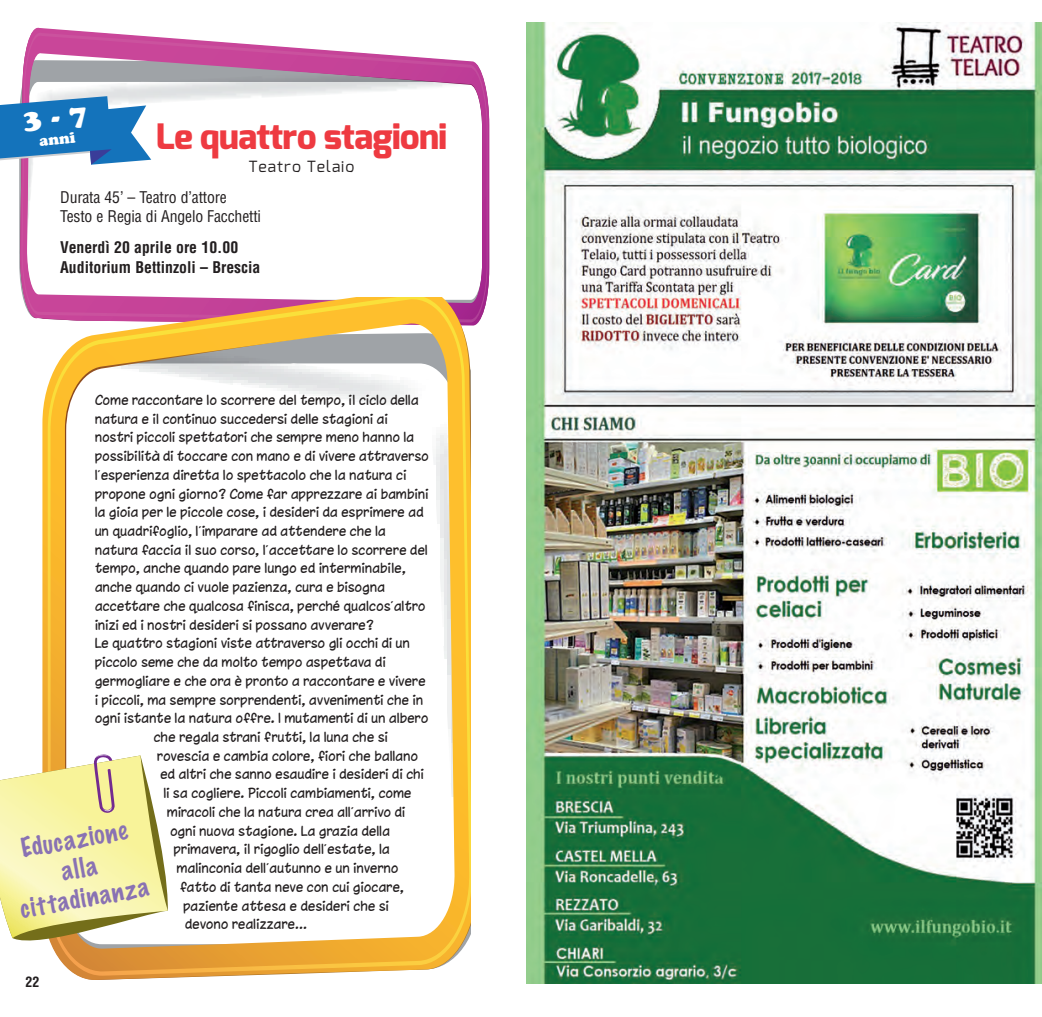
<style>
.page{position:relative;width:1042px;height:1017px;background:#fff}
.page>*{position:absolute;margin:0;border:0;box-sizing:border-box;transform-origin:0 0}
.t1{font:800 35px "Exo";letter-spacing:-.02em;color:#ee3a41}
.t2{font:100 24.5px/29.8px "Marker Felt";color:#8972b3;text-align:center}
.t3{font:condensed 15.75px/19.2px "Helvetica";letter-spacing:-.01em;color:#231f20}
.t4{font:700 condensed 15.75px/19.2px "Helvetica";color:#231f20}
.t5{font:15.4px "Exo";letter-spacing:.065em;color:#231f20}
.t6{font:15.22px "Cooper Black Std";color:#fff}
.t7{font:700 condensed 14px "Helvetica";color:#231f20}
.t8{font:12.95px "Chinacat";letter-spacing:.02em;color:#231f20}
</style>
<div class="page">
<svg style="left:21px;top:33px;width:467px;height:289px"></svg>
<svg style="left:48px;top:298px;width:422px;height:678px"></svg>
<svg style="left:0;top:753px;width:169px;height:197px"></svg>
<img style="left:526px;top:23px;width:516px;height:960px">
<svg style="left:0;top:96px;width:151px;height:80px"></svg>
<p class="t6" style="left:39px;top:135px;width:38px;rotate:-5deg">anni</p>
<h1 class="t1" style="left:156px;top:114px;width:293px">Le quattro stagioni</h1>
<p class="t5" style="left:248px;top:156px;width:108px">Teatro Telaio</p>
<p class="t3" style="left:60px;top:188px;width:202px">Durata 45’ – Teatro d’attore<br>Testo e Regia di Angelo Facchetti</p>
<p class="t4" style="left:60px;top:238px;width:202px">Venerdì 20 aprile ore 10.00<br>Auditorium Bettinzoli – Brescia</p>
<p class="t8" style="left:95px;top:392px;width:325px">Come raccontare lo scorrere del tempo, il ciclo della</p>
<p class="t8" style="left:95px;top:411px;width:294px">natura e il continuo succedersi delle stagioni ai</p>
<p class="t8" style="left:95px;top:429px;width:321px">nostri piccoli spettatori che sempre meno hanno la</p>
<p class="t8" style="left:95px;top:448px;width:335px">possibilità di toccare con mano e di vivere attraverso</p>
<p class="t8" style="left:95px;top:467px;width:313px">l’esperienza diretta lo spettacolo che la natura ci</p>
<p class="t8" style="left:95px;top:486px;width:335px">propone ogni giorno? Come far apprezzare ai bambini</p>
<p class="t8" style="left:95px;top:504px;width:330px">la gioia per le piccole cose, i desideri da esprimere ad</p>
<p class="t8" style="left:95px;top:523px;width:292px">un quadrifoglio, l’imparare ad attendere che la</p>
<p class="t8" style="left:95px;top:542px;width:334px">natura faccia il suo corso, l’accettare lo scorrere del</p>
<p class="t8" style="left:95px;top:560px;width:312px">tempo, anche quando pare lungo ed interminabile,</p>
<p class="t8" style="left:95px;top:579px;width:292px">anche quando ci vuole pazienza, cura e bisogna</p>
<p class="t8" style="left:95px;top:598px;width:332px">accettare che qualcosa finisca, perché qualcos’altro</p>
<p class="t8" style="left:95px;top:617px;width:280px">inizi ed i nostri desideri si possano avverare?</p>
<p class="t8" style="left:95px;top:635px;width:316px">Le quattro stagioni viste attraverso gli occhi di un</p>
<p class="t8" style="left:95px;top:654px;width:292px">piccolo seme che da molto tempo aspettava di</p>
<p class="t8" style="left:95px;top:673px;width:332px">germogliare e che ora è pronto a raccontare e vivere</p>
<p class="t8" style="left:95px;top:691px;width:330px">i piccoli, ma sempre sorprendenti, avvenimenti che in</p>
<p class="t8" style="left:95px;top:710px;width:335px">ogni istante la natura offre. I mutamenti di un albero</p>
<p class="t8" style="left:154px;top:729px;width:235px">che regala strani frutti, la luna che si</p>
<p class="t8" style="left:157px;top:748px;width:262px">rovescia e cambia colore, fiori che ballano</p>
<p class="t8" style="left:161px;top:766px;width:265px">ed altri che sanno esaudire i desideri di chi</p>
<p class="t8" style="left:164px;top:785px;width:249px">li sa cogliere. Piccoli cambiamenti, come</p>
<p class="t8" style="left:167px;top:804px;width:240px">miracoli che la natura crea all’arrivo di</p>
<p class="t8" style="left:171px;top:823px;width:221px">ogni nuova stagione. La grazia della</p>
<p class="t8" style="left:174px;top:841px;width:218px">primavera, il rigoglio dell’estate, la</p>
<p class="t8" style="left:177px;top:860px;width:223px">malinconia dell’autunno e un inverno</p>
<p class="t8" style="left:181px;top:879px;width:225px">fatto di tanta neve con cui giocare,</p>
<p class="t8" style="left:184px;top:897px;width:207px">paziente attesa e desideri che si</p>
<p class="t8" style="left:185px;top:916px;width:123px">devono realizzare…</p>
<h2 class="t2" style="left:8px;top:836px;width:132px;rotate:-10deg">Educazione alla cittadinanza</h2>
<p class="t7" style="left:26px;top:974px;width:15px">22</p>
</div>
